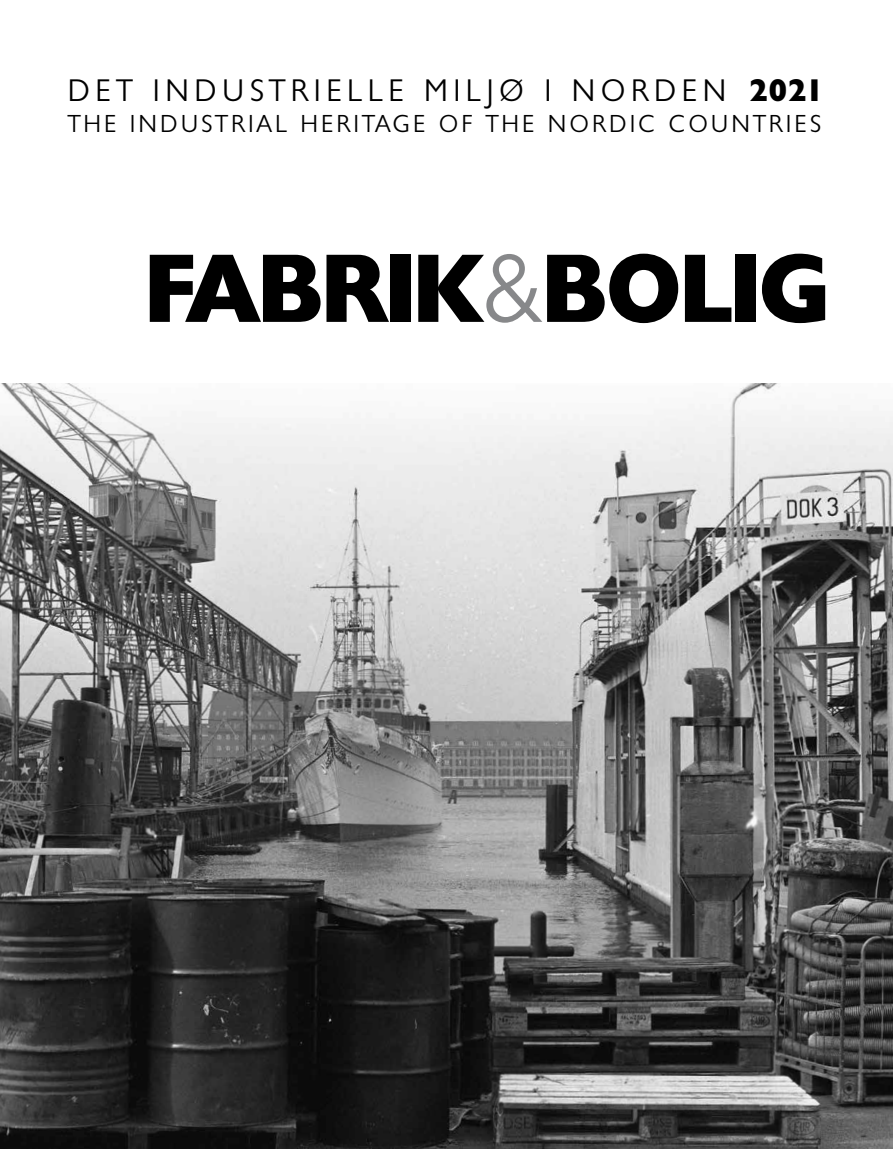
<style>
.page{position:relative;width:893px;height:1149px;background:#fff}
.page>*{position:absolute;margin:0;border:0;box-sizing:border-box;transform-origin:0 0}
.t1{font:800 93px "Chantilly";color:#000}
.t2{font:300 30px "Chantilly";letter-spacing:.205em;color:#000}
.t3{font:300 23.7px "Chantilly";letter-spacing:.155em;color:#000}
.s1{font-weight:800}
.s2{font-weight:300;color:#87888a}
</style>
<div class="page">
<img style="left:0;top:383px;width:893px;height:765px">
<p class="t2" style="left:68px;top:71px;width:757px">DET INDUSTRIELLE MILJØ I NORDEN <span class="s1">2021</span></p>
<p class="t3" style="left:68px;top:109px;width:755px">THE INDUSTRIAL HERITAGE OF THE NORDIC COUNTRIES</p>
<h1 class="t1" style="left:146px;top:225px;width:685px">FABRIK<span class="s2">&amp;</span>BOLIG</h1>
</div>
